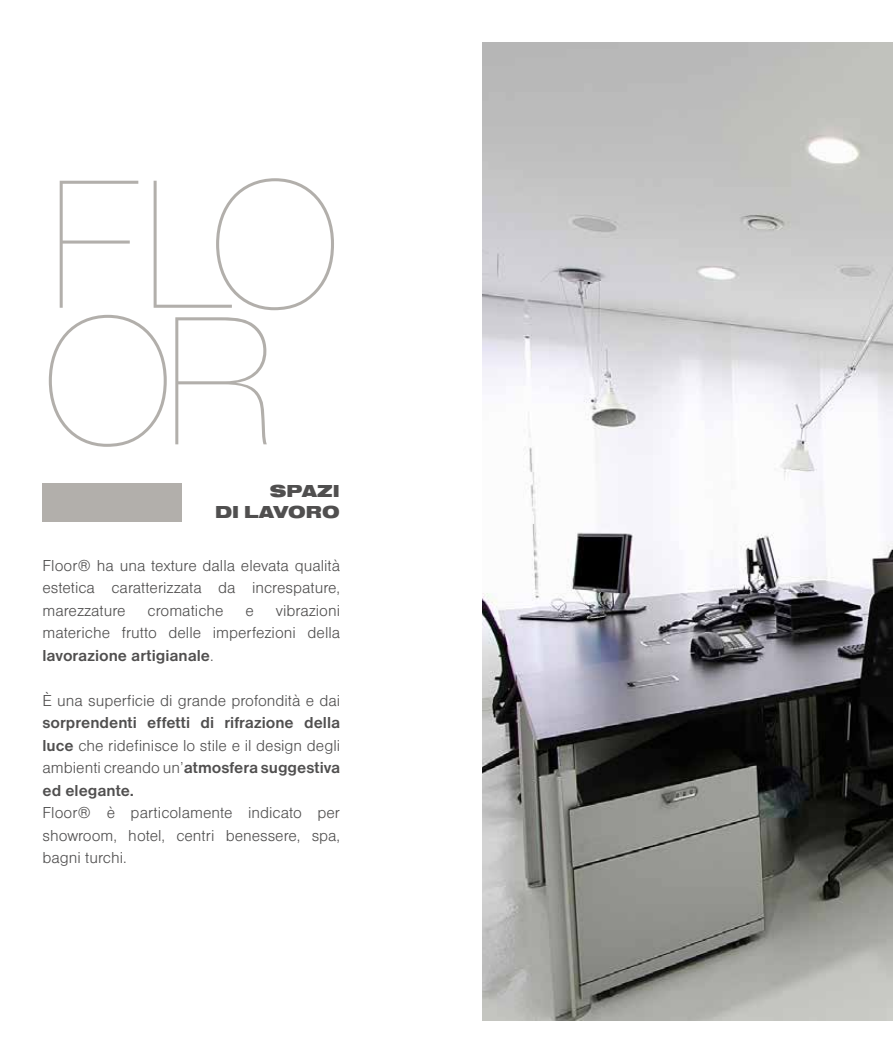
<style>
.page{position:relative;width:893px;height:1063px;background:#fff}
.page>*{position:absolute;margin:0;border:0;box-sizing:border-box;transform-origin:0 0}
.t1{font:190.5px/136.6px "Nimbus Sans DOT Ultr Ligh";color:#b2afab}
.t2{font:18px/21.6px "Nimbus Sans DOT Blac Exte";color:#504f4f;text-align:right}
.t3{font:16.5px/22.5px "Nimbus Sans DOT Ligh";color:#504f4f;text-align:justify}
.t4{font:700 16.5px/22.5px "Nimbus Sans DOT";color:#504f4f}
.s1{font-family:"Nimbus Sans DOT"}
.s2{font-family:"Nimbus Sans DOT Ligh";font-weight:400}
.s3{font-family:"Nimbus Sans DOT";font-weight:700}
</style>
<div class="page">
<img style="left:483px;top:43px;width:410px;height:977px">
<div style="left:43px;top:483px;width:139px;height:39px;background:#b2afab"></div>
<h1 class="t1" style="left:43px;top:181px;width:299px">FLO<br>OR</h1>
<p class="t2" style="left:215px;top:480px;width:126px">SPAZI<br>DI LAVORO</p>
<p class="t3" style="left:43px;top:554px;width:299px">Floor<span class="s1">®</span> ha una texture dalla elevata qualità estetica caratterizzata da increspature, marezzature</p>
<p class="t3" style="left:43px;top:599px;width:299px;text-align:right">vibrazioni<br>materiche frutto delle imperfezioni della</p>
<p class="t4" style="left:43px;top:644px;width:173px">lavorazione artigianale<span class="s2">.</span></p>
<p class="t3" style="left:43px;top:689px;width:299px">È una superficie di grande profondità e dai</p>
<p class="t4" style="left:43px;top:712px;width:299px">sorprendenti effetti di rifrazione della</p>
<p class="t3" style="left:43px;top:734px;width:299px"><span class="s3">luce</span> che ridefinisce lo stile e il design degli</p>
<p class="t4" style="left:43px;top:757px;width:299px"><span class="s2">ambienti creando un’</span>atmosfera suggestiva ed elegante.</p>
<p class="t3" style="left:43px;top:802px;width:299px">Floor<span class="s1">®</span> è particolamente indicato per showroom, hotel, centri benessere, spa, bagni turchi.</p>
<p class="t3" style="left:148px;top:599px;width:77px">cromatiche</p>
<p class="t3" style="left:245px;top:599px;width:10px">e</p>
</div>
